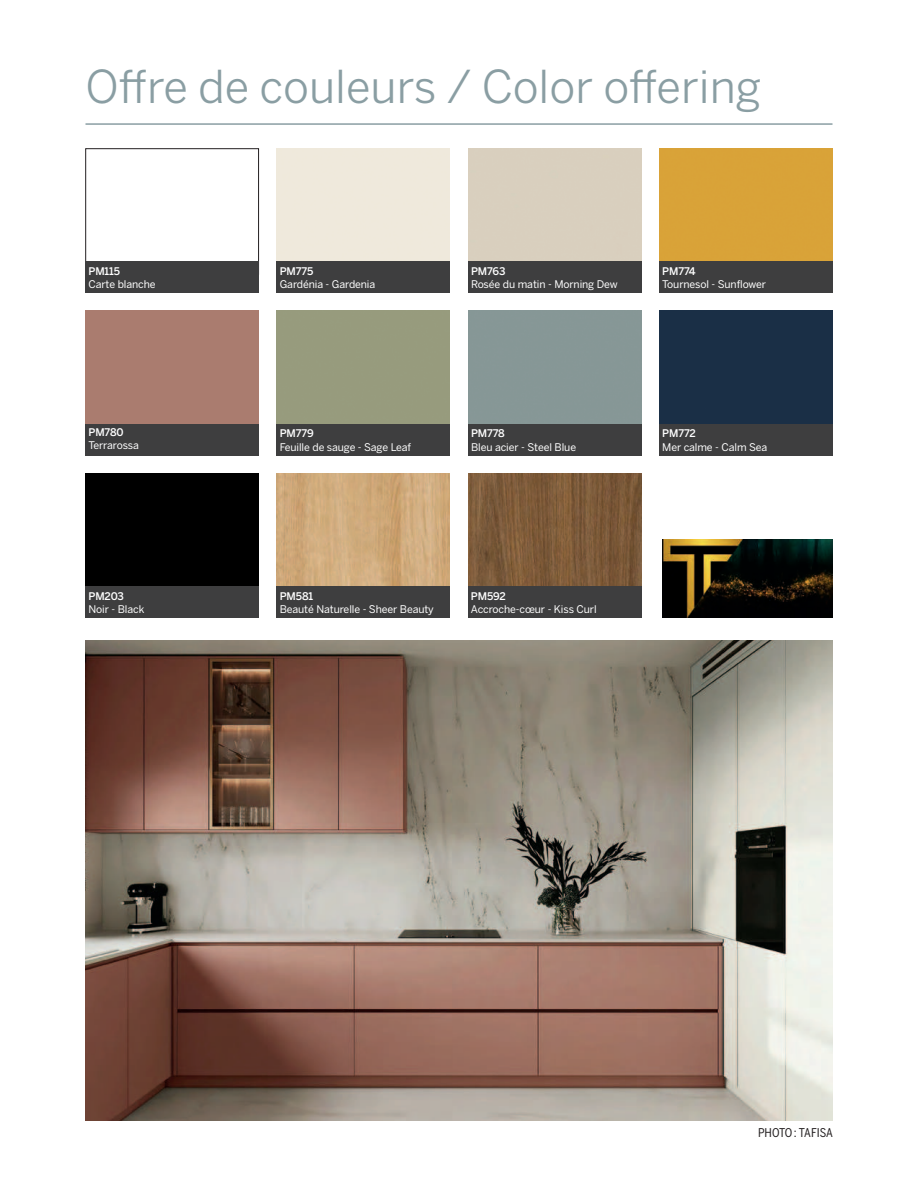
<style>
.page{position:relative;width:918px;height:1188px;background:#fff}
.page>*{position:absolute;margin:0;border:0;box-sizing:border-box;transform-origin:0 0}
.t1{font:45px "Benton Sans";color:#8a9ea3}
.t2{font:12px "Benton Sans Cond";color:#231f20}
.t3{font:10.5px "Benton Sans";letter-spacing:-.01em;color:#fff}
.t4{font:500 10.5px "Benton Sans";letter-spacing:-.01em;color:#fff}
</style>
<div class="page">
<hr style="left:86px;top:123px;width:747px;height:2px;background:#8a9ea3">
<div style="left:86px;top:148px;width:173px;height:126px;border:1px solid #231f20"></div>
<div style="left:659px;top:311px;width:174px;height:113px;background:#1a2f46"></div>
<div style="left:659px;top:148px;width:174px;height:113px;background:#d9a338"></div>
<div style="left:86px;top:261px;width:173px;height:32px;background:#3e3e3f"></div>
<div style="left:659px;top:424px;width:174px;height:31px;background:#3e3e3f"></div>
<div style="left:659px;top:261px;width:174px;height:32px;background:#3e3e3f"></div>
<div style="left:86px;top:424px;width:173px;height:31px;background:#3e3e3f"></div>
<div style="left:468px;top:424px;width:173px;height:31px;background:#3e3e3f"></div>
<div style="left:277px;top:424px;width:173px;height:31px;background:#3e3e3f"></div>
<div style="left:468px;top:261px;width:173px;height:32px;background:#3e3e3f"></div>
<div style="left:277px;top:261px;width:173px;height:32px;background:#3e3e3f"></div>
<img style="left:86px;top:641px;width:747px;height:480px">
<div style="left:86px;top:473px;width:173px;height:113px;background:#000"></div>
<img style="left:277px;top:473px;width:173px;height:113px">
<img style="left:468px;top:473px;width:173px;height:113px">
<div style="left:86px;top:586px;width:173px;height:32px;background:#3e3e3f"></div>
<div style="left:277px;top:586px;width:173px;height:32px;background:#3e3e3f"></div>
<div style="left:468px;top:586px;width:173px;height:32px;background:#3e3e3f"></div>
<img style="left:662px;top:540px;width:170px;height:78px">
<h1 class="t1" style="left:86px;top:69px;width:677px">Offre de couleurs / Color offering</h1>
<p class="t4" style="left:88px;top:265px;width:33px">PM115</p>
<p class="t3" style="left:88px;top:281px;width:69px">Carte blanche</p>
<p class="t4" style="left:280px;top:265px;width:35px">PM775</p>
<p class="t3" style="left:280px;top:281px;width:97px">Gardénia - Gardenia</p>
<p class="t4" style="left:471px;top:265px;width:36px">PM763</p>
<p class="t3" style="left:471px;top:281px;width:148px">Rosée du matin - Morning Dew</p>
<p class="t4" style="left:662px;top:265px;width:35px">PM774</p>
<p class="t3" style="left:662px;top:281px;width:105px">Tournesol - Sunflower</p>
<p class="t4" style="left:88px;top:426px;width:37px">PM780</p>
<p class="t3" style="left:88px;top:442px;width:52px">Terrarossa</p>
<p class="t4" style="left:280px;top:428px;width:36px">PM779</p>
<p class="t3" style="left:280px;top:443px;width:133px">Feuille de sauge - Sage Leaf</p>
<p class="t4" style="left:471px;top:428px;width:35px">PM778</p>
<p class="t3" style="left:471px;top:443px;width:107px">Bleu acier - Steel Blue</p>
<p class="t4" style="left:662px;top:428px;width:35px">PM772</p>
<p class="t3" style="left:662px;top:443px;width:107px">Mer calme - Calm Sea</p>
<p class="t4" style="left:88px;top:590px;width:37px">PM203</p>
<p class="t3" style="left:88px;top:606px;width:57px">Noir - Black</p>
<p class="t4" style="left:280px;top:590px;width:35px">PM581</p>
<p class="t3" style="left:280px;top:606px;width:156px">Beauté Naturelle - Sheer Beauty</p>
<p class="t4" style="left:471px;top:590px;width:36px">PM592</p>
<p class="t3" style="left:471px;top:606px;width:127px">Accroche-cœur - Kiss Curl</p>
<p class="t2" style="left:758px;top:1128px;width:76px">PHOTO : TAFISA</p>
</div>
